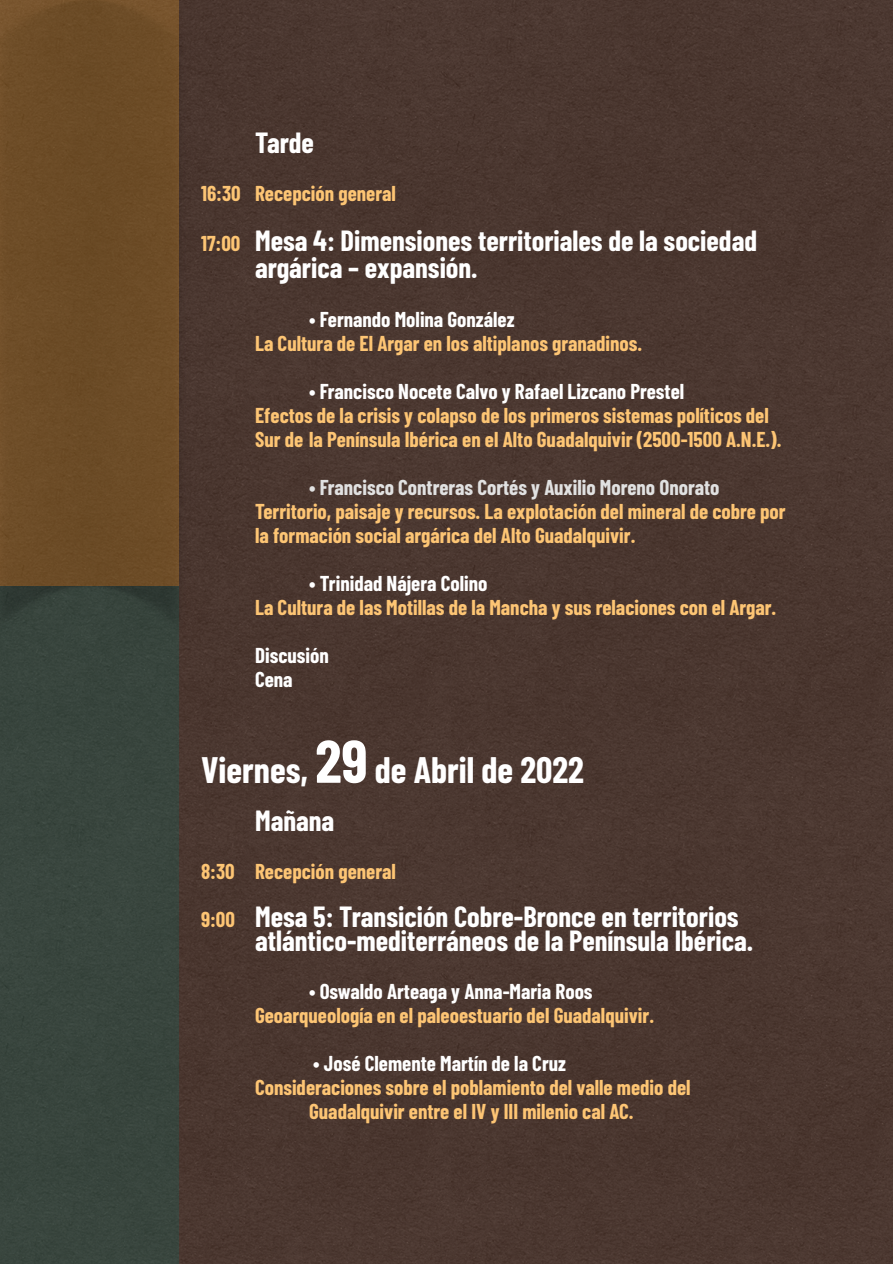
<style>
.page{position:relative;width:893px;height:1264px;background:#fff}
.page>*{position:absolute;margin:0;border:0;box-sizing:border-box;transform-origin:0 0}
.t1{font:700 36px "Barlow Condensed";color:#fff}
.t2{font:700 28.5px/27px "Barlow Condensed";color:#fff}
.t3{font:700 21px/24px "Barlow Condensed";color:#fdc574}
.t4{font:700 21px/24px "Barlow Condensed";color:#fff}
.t5{font:700 21px "Barlow Condensed";color:#e1e1e1}
.s1{font-size:21px;color:#fdc574}
.s2{font-size:60px}
</style>
<div class="page">
<div style="left:0;top:0;width:893px;height:1263px;background:#4b3730"></div>
<div style="left:0;top:586px;width:179px;height:677px;background:#39453e"></div>
<img style="left:0;top:27px;width:239px;height:788px">
<div style="left:0;top:0;width:179px;height:586px;background:#6c4c27"></div>
<h2 class="t2" style="left:255px;top:128px;width:60px">Tarde</h2>
<p class="t3" style="left:201px;top:180px;width:196px">16:30 Recepción general</p>
<h2 class="t2" style="left:255px;top:226px;width:503px;text-indent:-54px"><span class="s1">17:00</span> Mesa 4: Dimensiones territoriales de la sociedad argárica – expansión.</h2>
<p class="t4" style="left:309px;top:306px;width:207px">• Fernando Molina González</p>
<p class="t3" style="left:255px;top:330px;width:389px">La Cultura de El Argar en los altiplanos granadinos.</p>
<p class="t4" style="left:309px;top:378px;width:377px">• Francisco Nocete Calvo y Rafael Lizcano Prestel</p>
<p class="t3" style="left:255px;top:402px;width:528px">Efectos de la crisis y colapso de los primeros sistemas políticos del<br>Sur de la Península Ibérica en el Alto Guadalquivir (2500-1500 A.N.E.).</p>
<p class="t5" style="left:309px;top:474px;width:412px">• Francisco Contreras Cortés y Auxilio Moreno Onorato</p>
<p class="t3" style="left:255px;top:498px;width:532px">Territorio, paisaje y recursos. La explotación del mineral de cobre por la formación social argárica del Alto Guadalquivir.</p>
<p class="t4" style="left:309px;top:570px;width:180px">• Trinidad Nájera Colino</p>
<p class="t3" style="left:255px;top:594px;width:523px">La Cultura de las Motillas de la Mancha y sus relaciones con el Argar.</p>
<p class="t4" style="left:255px;top:642px;width:75px">Discusión<br>Cena</p>
<h1 class="t1" style="left:201px;top:747px;width:384px">Viernes, <span class="s2">29</span> de Abril de 2022</h1>
<h2 class="t2" style="left:255px;top:806px;width:81px">Mañana</h2>
<p class="t3" style="left:201px;top:858px;width:196px">8:30 Recepción general</p>
<h2 class="t2" style="left:255px;top:903px;width:500px;line-height:24px;text-indent:-54px"><span class="s1">9:00</span> Mesa 5: Transición Cobre-Bronce en territorios atlántico-mediterráneos de la Península Ibérica.</h2>
<p class="t4" style="left:309px;top:978px;width:285px">• Oswaldo Arteaga y Anna-Maria Roos</p>
<p class="t3" style="left:255px;top:1002px;width:400px">Geoarqueología en el paleoestuario del Guadalquivir.</p>
<p class="t4" style="left:313px;top:1050px;width:254px">• José Clemente Martín de la Cruz</p>
<p class="t3" style="left:255px;top:1074px;width:437px;text-align:center">Consideraciones sobre el poblamiento del valle medio del<br>Guadalquivir entre el IV y III milenio cal AC.</p>
</div>
